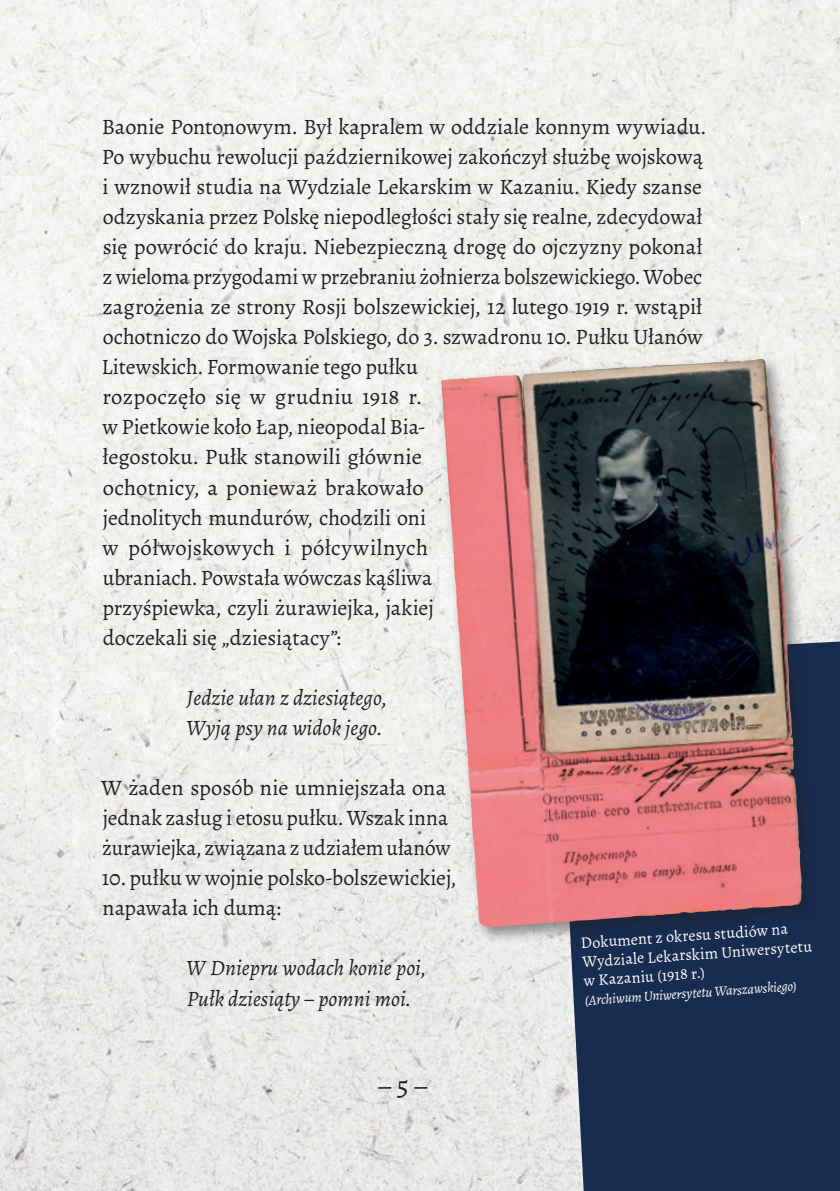
<style>
.page{position:relative;width:840px;height:1191px;background:#fff}
.page>*{position:absolute;margin:0;border:0;box-sizing:border-box;transform-origin:0 0}
.t1{font:28px "Alegreya";color:#231f20}
.Akapit{font:22px/30px "Alegreya";color:#231f20}
.t2{font:italic 22px "Alegreya";color:#231f20}
.Podpisy{font:16px/19px "Alegreya";color:#fff}
.Podpisy-2{font:italic 14px "Alegreya";color:#fff}
</style>
<div class="page">
<img style="left:0;top:0;width:839px;height:1191px">
<svg style="left:555px;top:641px;width:284px;height:550px;background:#27395b"></svg>
<div style="left:435px;top:353px;width:384px;height:592px;background:#231f20;opacity:.5"></div>
<img style="left:441px;top:359px;width:318px;height:507px">
<p class="Akapit" style="left:101px;top:112px;width:605px">Baonie Pontonowym. Był kapralem w oddziale konnym wywiadu.<br>Po wybuchu rewolucji październikowej zakończył służbę wojskową i wznowił studia na Wydziale Lekarskim w Kazaniu. Kiedy szanse odzyskania przez Polskę niepodległości stały się realne, zdecydował się powrócić do kraju. Niebezpieczną drogę do ojczyzny pokonał z wieloma przygodami w przebraniu żołnierza bolszewickiego. Wobec zagrożenia ze strony Rosji bolszewickiej, 12 lutego 1919 r. wstąpił ochotniczo do Wojska Polskiego, do 3. szwadronu 10. Pułku Ułanów Litewskich. Formowanie tego pułku<br>rozpoczęło się w grudniu 1918 r.<br>w Pietkowie koło Łap, nieopodal Bia-<br>łegostoku. Pułk stanowili głównie<br>ochotnicy, a ponieważ brakowało<br>jednolitych mundurów, chodzili oni<br>w półwojskowych i półcywilnych<br>ubraniach. Powstała wówczas kąśliwa<br>przyśpiewka, czyli żurawiejka, jakiej<br>doczekali się „dziesiątacy”:</p>
<p class="t2" style="left:186px;top:684px;width:202px">Jedzie ułan z dziesiątego,</p>
<p class="t2" style="left:186px;top:714px;width:197px">Wyją psy na widok jego.</p>
<p class="Akapit" style="left:101px;top:773px;width:350px">W żaden sposób nie umniejszała ona jednak zasług i etosu pułku. Wszak inna żurawiejka, związana z udziałem ułanów</p>
<p class="Akapit" style="left:102px;top:863px;width:356px">10. pułku w wojnie polsko-bolszewickiej, napawała ich dumą:</p>
<p class="t2" style="left:186px;top:954px;width:241px">W Dniepru wodach konie poi,</p>
<p class="t2" style="left:186px;top:984px;width:226px">Pułk dziesiąty – pomni moi.</p>
<p class="Podpisy" style="left:580px;top:933px;width:232px;rotate:-4deg">Dokument z okresu studiów na<br>Wydziale Lekarskim Uniwersytetu w Kazaniu (1918 r.)</p>
<p class="Podpisy-2" style="left:584px;top:992px;width:214px;rotate:-4deg">(Archiwum Uniwersytetu Warszawskiego)</p>
<p class="t1" style="left:378px;top:1068px;width:50px">– 5 –</p>
</div>
